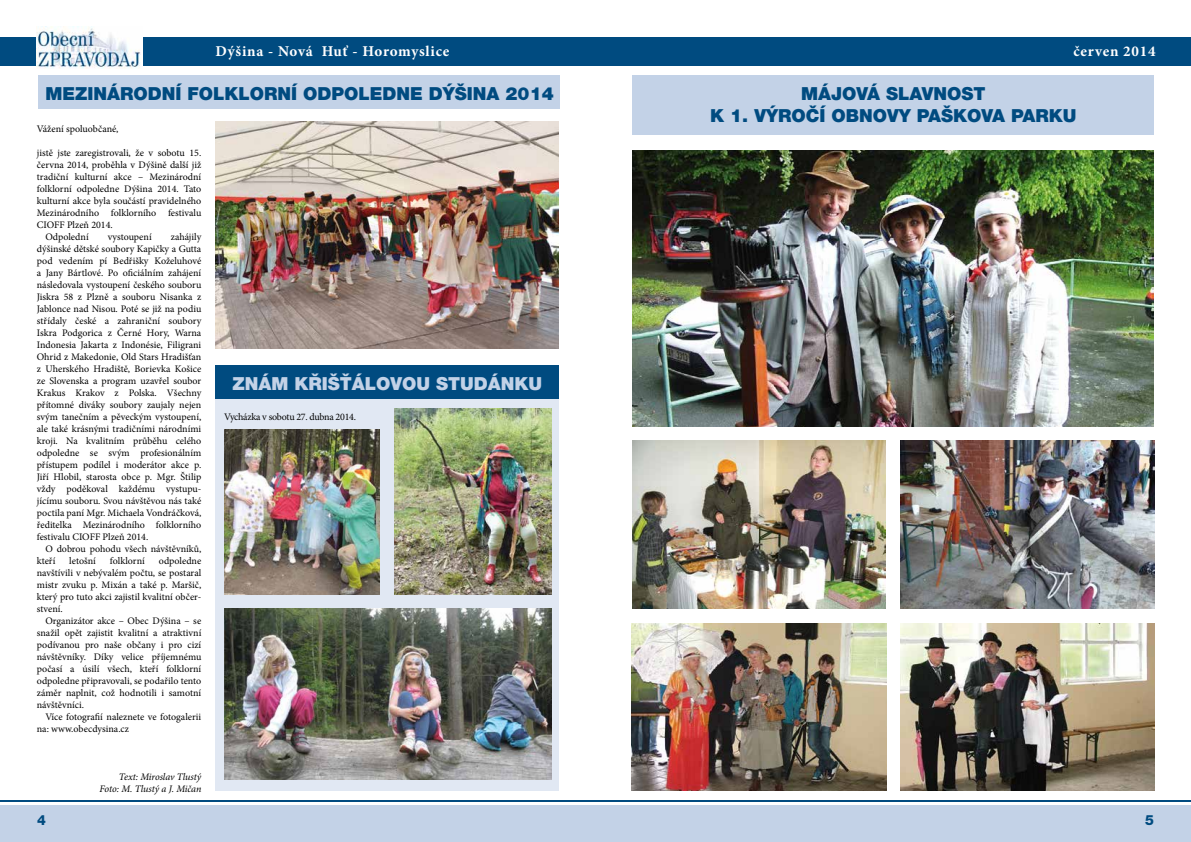
<style>
.page{position:relative;width:1191px;height:842px;background:#fff}
.page>*{position:absolute;margin:0;border:0;box-sizing:border-box;transform-origin:0 0}
.t1{font:900 18px/21.6px "Helvetica Neue CE";color:#004b80;text-align:center}
.t2{font:900 18px "Helvetica Neue CE";color:#c3d2e7}
.t3{font:700 15px "Minion Pro";letter-spacing:.05em;color:#fff}
.t4{font:800 14px "Helvetica Neue CE";color:#004b80}
.t5{font:10px/12px "Minion Pro";color:#000;text-align:justify}
.t6{font:italic 10px/12px "Minion Pro";letter-spacing:-.01em;color:#000;text-align:right}
.t7{font:10px "Minion Pro";letter-spacing:-.03em;color:#000}
</style>
<div class="page">
<div style="left:0;top:805px;width:1191px;height:37px;background:#c3d2e7"></div>
<hr style="left:0;top:800px;width:1191px;height:2px;background:#004b80">
<div style="left:215px;top:399px;width:343px;height:391px;background:#e1e8f3"></div>
<div style="left:38px;top:75px;width:522px;height:34px;background:#c3d2e7"></div>
<img style="left:215px;top:122px;width:343px;height:227px">
<div style="left:215px;top:365px;width:343px;height:34px;background:#004b80"></div>
<img style="left:224px;top:429px;width:156px;height:166px">
<img style="left:394px;top:409px;width:157px;height:186px">
<img style="left:224px;top:608px;width:327px;height:172px">
<div style="left:632px;top:75px;width:522px;height:60px;background:#c3d2e7"></div>
<img style="left:633px;top:150px;width:521px;height:277px">
<img style="left:631px;top:623px;width:255px;height:168px">
<img style="left:900px;top:623px;width:254px;height:168px">
<img style="left:900px;top:441px;width:254px;height:167px">
<img style="left:632px;top:441px;width:254px;height:167px">
<div style="left:0;top:37px;width:1191px;height:28px;background:#004b80"></div>
<img style="left:37px;top:27px;width:105px;height:41px">
<h2 class="t3" style="left:215px;top:40px;width:235px">Dýšina - Nová Huť - Horomyslice</h2>
<h2 class="t3" style="left:1073px;top:40px;width:84px">červen 2014</h2>
<h1 class="t1" style="left:45px;top:83px;width:510px">MEZINÁRODNÍ FOLKLORNÍ ODPOLEDNE DÝŠINA 2014</h1>
<p class="t5" style="left:37px;top:123px;width:83px">Vážení spoluobčané,</p>
<p class="t5" style="left:37px;top:147px;width:166px">jistě jste zaregistrovali, že v sobotu 15.</p>
<p class="t5" style="left:37px;top:159px;width:166px">června 2014, proběhla v Dýšině další již</p>
<p class="t5" style="left:37px;top:171px;width:166px">tradiční kulturní akce – Mezinárodní</p>
<p class="t5" style="left:37px;top:183px;width:166px">folklorní odpoledne Dýšina 2014. Tato</p>
<p class="t5" style="left:37px;top:195px;width:166px">kulturní akce byla součástí pravidelného</p>
<p class="t5" style="left:37px;top:207px;width:166px">Mezinárodního folklorního festivalu</p>
<p class="t5" style="left:37px;top:219px;width:77px">CIOFF Plzeň 2014.</p>
<p class="t5" style="left:45px;top:231px;width:45px">Odpolední</p>
<p class="t5" style="left:108px;top:231px;width:45px">vystoupení</p>
<p class="t5" style="left:37px;top:231px;width:166px;text-indent:134px">zahájily dýšinské dětské soubory Kapičky a Gutta pod vedením pí Bedřišky Koželuhové a Jany Bártlové. Po oficiálním zahájení následovala vystoupení českého souboru Jiskra 58 z Plzně a souboru Nisanka z Jablonce nad Nisou. Poté se již na podiu střídaly české a zahraniční soubory Iskra Podgorica z Černé Hory, Warna Indonesia Jakarta z Indonésie, Filigrani Ohrid z Makedonie, Old Stars Hradišťan z Uherského Hradiště, Borievka Košice ze Slovenska a program uzavřel soubor Krakus Krakov z Polska. Všechny přítomné diváky soubory zaujaly nejen svým tanečním a pěveckým vystoupení, ale také krásnými tradičními národními kroji. Na kvalitním průběhu celého odpoledne se svým profesionálním přístupem podílel i moderátor akce p.<br>Jiří Hlobil, starosta obce p. Mgr. Štilip vždy poděkoval každému vystupu&shy;jícímu souboru. Svou návštěvou nás také poctila paní Mgr. Michaela Vondráčková, ředitelka Mezinárodního folklorního festivalu CIOFF Plzeň 2014.</p>
<p class="t5" style="left:37px;top:543px;width:166px;text-indent:8px">O dobrou pohodu všech návštěvníků, kteří</p>
<h1 class="t2" style="left:232px;top:372px;width:311px">ZNÁM KŘIŠŤÁLOVOU STUDÁNKU</h1>
<p class="t7" style="left:224px;top:410px;width:133px">Vycházka v sobotu 27. dubna 2014.</p>
<p class="t5" style="left:37px;top:555px;width:166px;text-indent:122px">odpoledne navštívili v nebývalém počtu, se postaral mistr zvuku p. Mixán a také p. Maršič, který pro tuto akci zajistil kvalitní občer&shy;stvení.</p>
<p class="t5" style="left:37px;top:615px;width:166px;text-indent:8px">Organizátor akce – Obec Dýšina – se snažil opět zajistit kvalitní a atraktivní podívanou pro naše občany i pro cizí návštěvníky. Díky velice příjemnému počasí a úsilí všech, kteří folklorní odpoledne připravovali, se podařilo tento záměr naplnit, což hodnotili i samotní návštěvníci.</p>
<p class="t5" style="left:37px;top:711px;width:166px;text-indent:8px">Více fotografií naleznete ve fotogalerii na: www.obecdysina.cz</p>
<p class="t6" style="left:100px;top:771px;width:103px">Text: Miroslav Tlustý<br>Foto: M. Tlustý a J. Mičan</p>
<p class="t5" style="left:69px;top:555px;width:28px">letošní</p>
<p class="t5" style="left:110px;top:555px;width:36px">folklorní</p>
<h1 class="t1" style="left:710px;top:83px;width:368px">MÁJOVÁ SLAVNOST<br>K 1. VÝROČÍ OBNOVY PAŠKOVA PARKU</h1>
<h3 class="t4" style="left:37px;top:812px;width:10px">4</h3>
<h3 class="t4" style="left:1145px;top:812px;width:10px">5</h3>
</div>
